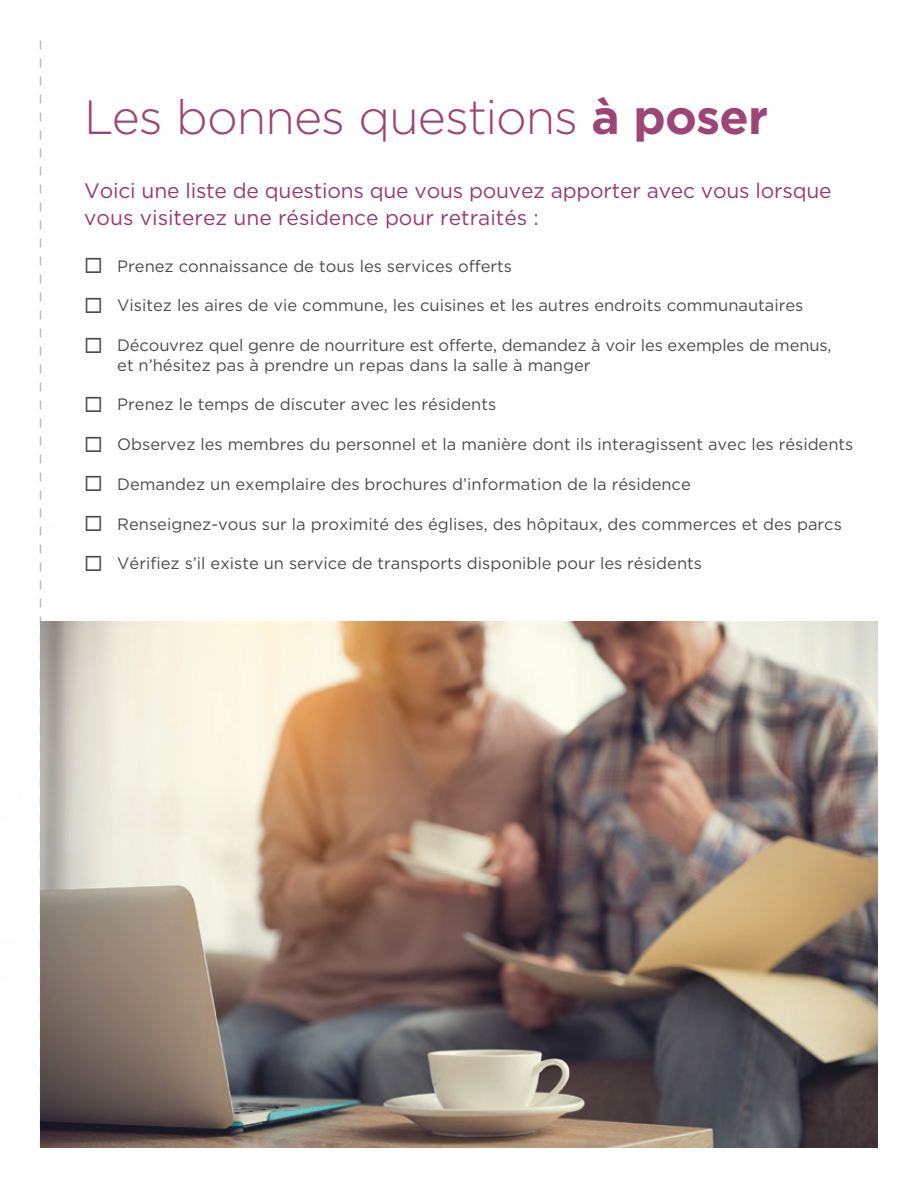
<style>
.page{position:relative;width:918px;height:1188px;background:#fff}
.page>*{position:absolute;margin:0;border:0;box-sizing:border-box;transform-origin:0 0}
.t1{font:300 48px "Gotham HTF";letter-spacing:-.02em;color:#9d4575}
.t2{font:21px/27px "Gotham HTF";letter-spacing:-.01em;color:#993a6f}
.t3{font:16.5px/19.5px "Gotham HTF";color:#4b4c4d}
.s1{font-weight:700}
</style>
<div class="page">
<svg style="left:40px;top:40px;width:1px;height:1108px"></svg>
<img style="left:41px;top:621px;width:837px;height:526px">
<h1 class="t1" style="left:84px;top:91px;width:686px">Les bonnes questions <span class="s1">à poser</span></h1>
<h2 class="t2" style="left:84px;top:177px;width:749px">Voici une liste de questions que vous pouvez apporter avec vous lorsque vous visiterez une résidence pour retraités :</h2>
<p class="t3" style="left:84px;top:256px;width:429px">◻ Prenez connaissance de tous les services offerts</p>
<p class="t3" style="left:84px;top:296px;width:721px">◻ Visitez les aires de vie commune, les cuisines et les autres endroits communautaires</p>
<p class="t3" style="left:117px;top:335px;width:716px;text-indent:-33px">◻ Découvrez quel genre de nourriture est offerte, demandez à voir les exemples de menus, et n’hésitez pas à prendre un repas dans la salle à manger</p>
<p class="t3" style="left:84px;top:395px;width:414px">◻ Prenez le temps de discuter avec les résidents</p>
<p class="t3" style="left:84px;top:434px;width:771px">◻ Observez les membres du personnel et la manière dont ils interagissent avec les résidents</p>
<p class="t3" style="left:84px;top:474px;width:608px">◻ Demandez un exemplaire des brochures d’information de la résidence</p>
<p class="t3" style="left:84px;top:514px;width:759px">◻ Renseignez-vous sur la proximité des églises, des hôpitaux, des commerces et des parcs</p>
<p class="t3" style="left:84px;top:554px;width:619px">◻ Vérifiez s’il existe un service de transports disponible pour les résidents</p>
</div>
